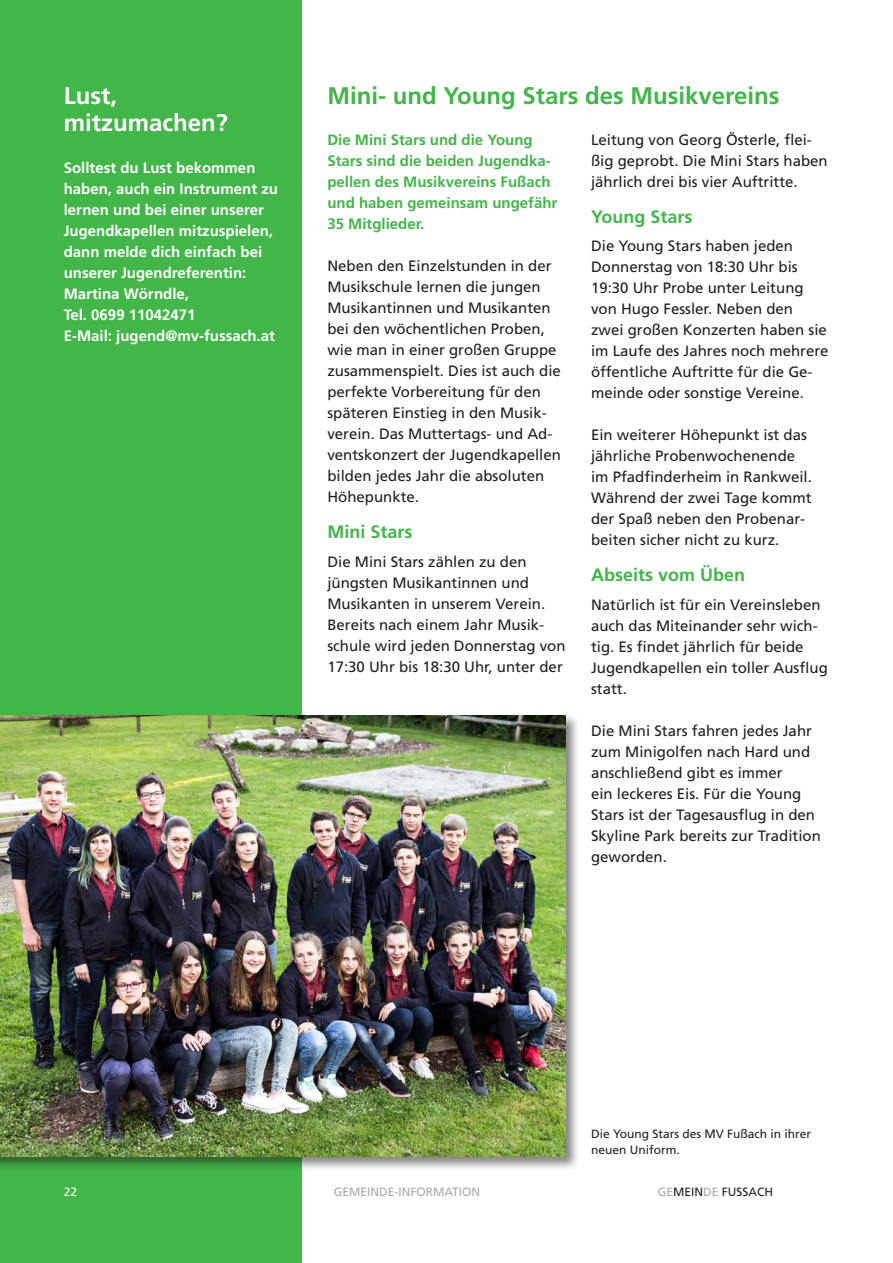
<style>
.page{position:relative;width:893px;height:1263px;background:#fff}
.page>*{position:absolute;margin:0;border:0;box-sizing:border-box;transform-origin:0 0}
.Titel_16_pkt{font:700 24px "Frutiger";color:#42b649}
.Titel_16_pkt-2{font:700 24px "Frutiger";color:#fff}
.Zwiti{font:700 18px "Frutiger";color:#42b649}
.t1{font:15px/21px "Frutiger";color:#231f20}
.hfett_weiß{font:700 15px/21px "Frutiger";color:#fff}
.Vorspann{font:700 15px/21px "Frutiger";color:#42b649}
.BU{font:12px/16.5px "Frutiger";color:#231f20}
.BU-2{font:12px "Frutiger";color:#a8a9ad}
.BU-3{font:12px "Frutiger";color:#fff}
.s1{color:#a8a9ad}
</style>
<div class="page">
<div style="left:0;top:0;width:302px;height:1263px;background:#42b649"></div>
<div style="left:0;top:714px;width:580px;height:457px;background:#231f20;opacity:.55"></div>
<img style="left:0;top:716px;width:566px;height:441px">
<p class="Titel_16_pkt-2" style="left:64px;top:81px;width:55px">Lust,</p>
<p class="Titel_16_pkt-2" style="left:64px;top:108px;width:166px">mitzumachen?</p>
<p class="hfett_weiß" style="left:64px;top:157px;width:216px">Solltest du Lust bekommen haben, auch ein Instrument zu lernen und bei einer unserer<br>Jugendkapellen mitzuspielen, dann melde dich einfach bei unserer Jugendreferentin:</p>
<p class="hfett_weiß" style="left:64px;top:283px;width:127px">Martina Wörndle,</p>
<p class="hfett_weiß" style="left:64px;top:304px;width:133px">Tel. 0699 11042471</p>
<p class="hfett_weiß" style="left:64px;top:325px;width:213px">E-Mail: jugend@mv-fussach.at</p>
<p class="Titel_16_pkt" style="left:327px;top:81px;width:454px">Mini- und Young Stars des Musikvereins</p>
<p class="Vorspann" style="left:327px;top:129px;width:232px">Die Mini Stars und die Young<br>Stars sind die beiden Jugendka&shy;pellen des Musikvereins Fußach und haben gemeinsam ungefähr<br>35 Mitglieder.</p>
<p class="t1" style="left:327px;top:255px;width:235px">Neben den Einzelstunden in der<br>Musikschule lernen die jungen<br>Musikantinnen und Musikanten bei den wöchentlichen Proben, wie man in einer großen Gruppe zusammenspielt. Dies ist auch die perfekte Vorbereitung für den späteren Einstieg in den Musik&shy;verein. Das Muttertags- und Ad&shy;ventskonzert der Jugendkapellen bilden jedes Jahr die absoluten<br>Höhepunkte.</p>
<p class="Zwiti" style="left:327px;top:521px;width:87px">Mini Stars</p>
<p class="t1" style="left:327px;top:551px;width:240px">Die Mini Stars zählen zu den jüngsten Musikantinnen und<br>Musikanten in unserem Verein.<br>Bereits nach einem Jahr Musik&shy;schule wird jeden Donnerstag von<br>17:30 Uhr bis 18:30 Uhr, unter der</p>
<p class="t1" style="left:591px;top:129px;width:238px">Leitung von Georg Österle, flei&shy;ßig geprobt. Die Mini Stars haben jährlich drei bis vier Auftritte.</p>
<p class="Zwiti" style="left:591px;top:206px;width:103px">Young Stars</p>
<p class="t1" style="left:591px;top:236px;width:239px">Die Young Stars haben jeden<br>Donnerstag von 18:30 Uhr bis<br>19:30 Uhr Probe unter Leitung von Hugo Fessler. Neben den zwei großen Konzerten haben sie im Laufe des Jahres noch mehrere öffentliche Auftritte für die Ge&shy;meinde oder sonstige Vereine.</p>
<p class="t1" style="left:591px;top:425px;width:222px">Ein weiterer Höhepunkt ist das jährliche Probenwochenende im Pfadfinderheim in Rankweil.<br>Während der zwei Tage kommt der Spaß neben den Probenar&shy;beiten sicher nicht zu kurz.</p>
<p class="Zwiti" style="left:591px;top:565px;width:156px">Abseits vom Üben</p>
<p class="t1" style="left:591px;top:594px;width:238px">Natürlich ist für ein Vereinsleben auch das Miteinander sehr wich&shy;tig. Es findet jährlich für beide<br>Jugendkapellen ein toller Ausflug statt.</p>
<p class="t1" style="left:591px;top:720px;width:231px">Die Mini Stars fahren jedes Jahr zum Minigolfen nach Hard und anschließend gibt es immer<br>ein leckeres Eis. Für die Young<br>Stars ist der Tagesausflug in den<br>Skyline Park bereits zur Tradition geworden.</p>
<p class="BU" style="left:591px;top:1125px;width:222px">Die Young Stars des MV Fußach in ihrer neuen Uniform.</p>
<p class="BU-3" style="left:64px;top:1184px;width:15px">22</p>
<p class="BU-2" style="left:334px;top:1184px;width:148px">GEMEINDE-INFORMATION</p>
<p class="BU" style="left:658px;top:1183px;width:117px"><span class="s1">GE</span>MEIN<span class="s1">DE</span> FUSSACH</p>
</div>
